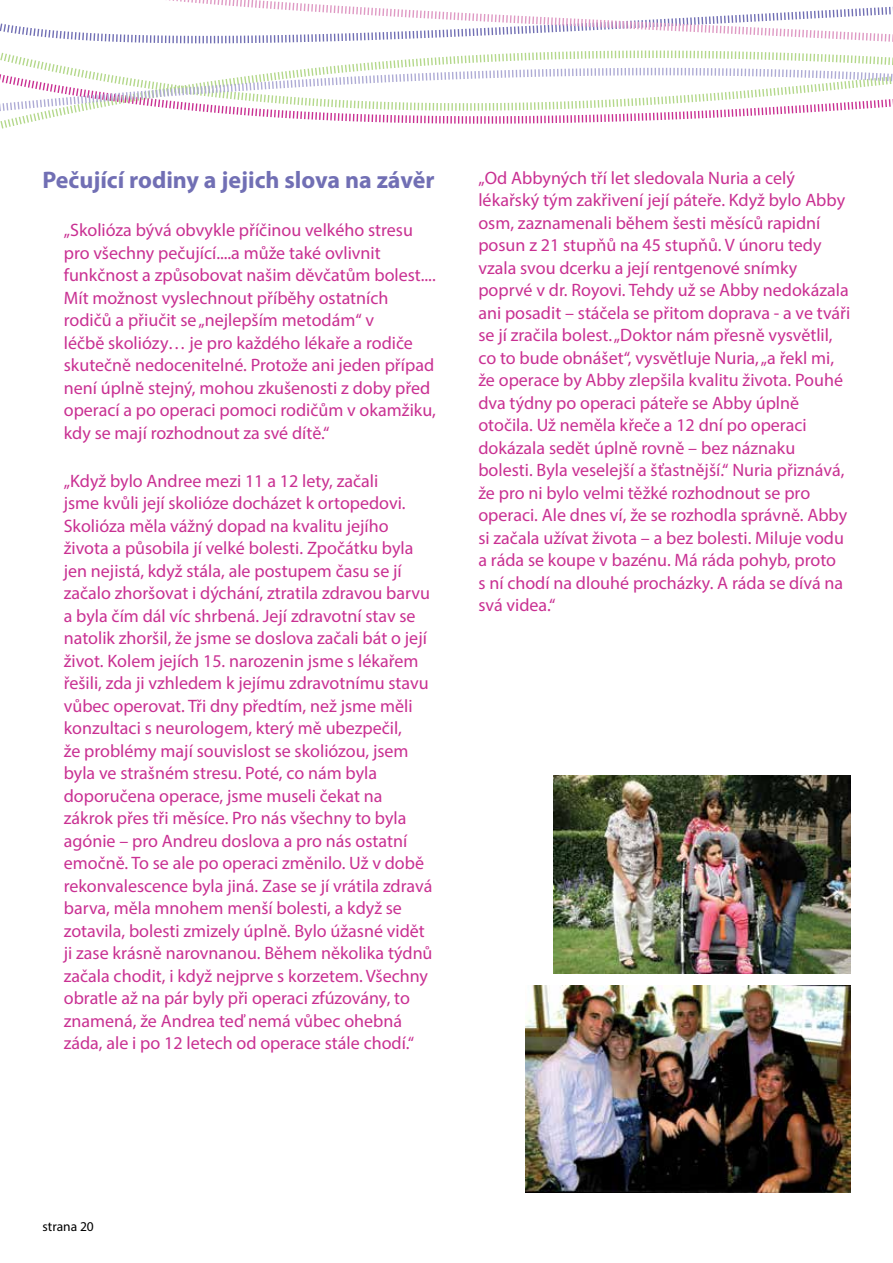
<style>
.page{position:relative;width:893px;height:1263px;background:#fff}
.page>*{position:absolute;margin:0;border:0;box-sizing:border-box;transform-origin:0 0}
.t1{font:700 24px "Myriad Pro";color:#716fb4}
.t2{font:18px/22.5px "Myriad Pro";color:#c93092}
.t3{font:13.5px "Myriad Pro";color:#000}
</style>
<div class="page">
<svg style="left:0;top:23px;width:42px;height:43px"></svg>
<svg style="left:0;top:66px;width:42px;height:63px"></svg>
<svg style="left:42px;top:0;width:851px;height:124px"></svg>
<img style="left:526px;top:985px;width:324px;height:208px">
<img style="left:553px;top:775px;width:297px;height:198px">
<h1 class="t1" style="left:43px;top:164px;width:393px">Pečující rodiny a jejich slova na závěr</h1>
<p class="t2" style="left:64px;top:219px;width:374px">„Skolióza bývá obvykle příčinou velkého stresu pro všechny pečující....a může také ovlivnit funkčnost a způsobovat našim děvčatům bolest....<br>Mít možnost vyslechnout příběhy ostatních rodičů a přiučit se „nejlepším metodám“ v<br>léčbě skoliózy… je pro každého lékaře a rodiče skutečně nedocenitelné. Protože ani jeden případ není úplně stejný, mohou zkušenosti z doby před operací a po operaci pomoci rodičům v okamžiku, kdy se mají rozhodnout za své dítě.“</p>
<p class="t2" style="left:64px;top:469px;width:370px">„Když bylo Andree mezi 11 a 12 lety, začali<br>jsme kvůli její skolióze docházet k ortopedovi.<br>Skolióza měla vážný dopad na kvalitu jejího života a působila jí velké bolesti. Zpočátku byla jen nejistá, když stála, ale postupem času se jí začalo zhoršovat i dýchání, ztratila zdravou barvu a byla čím dál víc shrbená. Její zdravotní stav se natolik zhoršil, že jsme se doslova začali bát o její život. Kolem jejích 15. narozenin jsme s lékařem řešili, zda ji vzhledem k jejímu zdravotnímu stavu vůbec operovat. Tři dny předtím, než jsme měli konzultaci s neurologem, který mě ubezpečil,<br>že problémy mají souvislost se skoliózou, jsem byla ve strašném stresu. Poté, co nám byla doporučena operace, jsme museli čekat na zákrok přes tři měsíce. Pro nás všechny to byla agónie – pro Andreu doslova a pro nás ostatní emočně. To se ale po operaci změnilo. Už v době rekonvalescence byla jiná. Zase se jí vrátila zdravá barva, měla mnohem menší bolesti, a když se zotavila, bolesti zmizely úplně. Bylo úžasné vidět ji zase krásně narovnanou. Během několika týdnů začala chodit, i když nejprve s korzetem. Všechny obratle až na pár byly při operaci zfúzovány, to znamená, že Andrea teď nemá vůbec ohebná záda, ale i po 12 letech od operace stále chodí.“</p>
<p class="t2" style="left:478px;top:166px;width:374px">„Od Abbyných tří let sledovala Nuria a celý lékařský tým zakřivení její páteře. Když bylo Abby osm, zaznamenali během šesti měsíců rapidní posun z 21 stupňů na 45 stupňů. V únoru tedy vzala svou dcerku a její rentgenové snímky poprvé v dr. Royovi. Tehdy už se Abby nedokázala ani posadit – stáčela se přitom doprava - a ve tváři se jí zračila bolest. „Doktor nám přesně vysvětlil, co to bude obnášet“, vysvětluje Nuria, „a řekl mi, že operace by Abby zlepšila kvalitu života. Pouhé dva týdny po operaci páteře se Abby úplně otočila. Už neměla křeče a 12 dní po operaci dokázala sedět úplně rovně – bez náznaku bolesti. Byla veselejší a šťastnější.“ Nuria přiznává, že pro ni bylo velmi těžké rozhodnout se pro operaci. Ale dnes ví, že se rozhodla správně. Abby si začala užívat života – a bez bolesti. Miluje vodu a ráda se koupe v bazénu. Má ráda pohyb, proto<br>s ní chodí na dlouhé procházky. A ráda se dívá na svá videa.“</p>
<p class="t3" style="left:43px;top:1218px;width:53px">strana 20</p>
</div>
